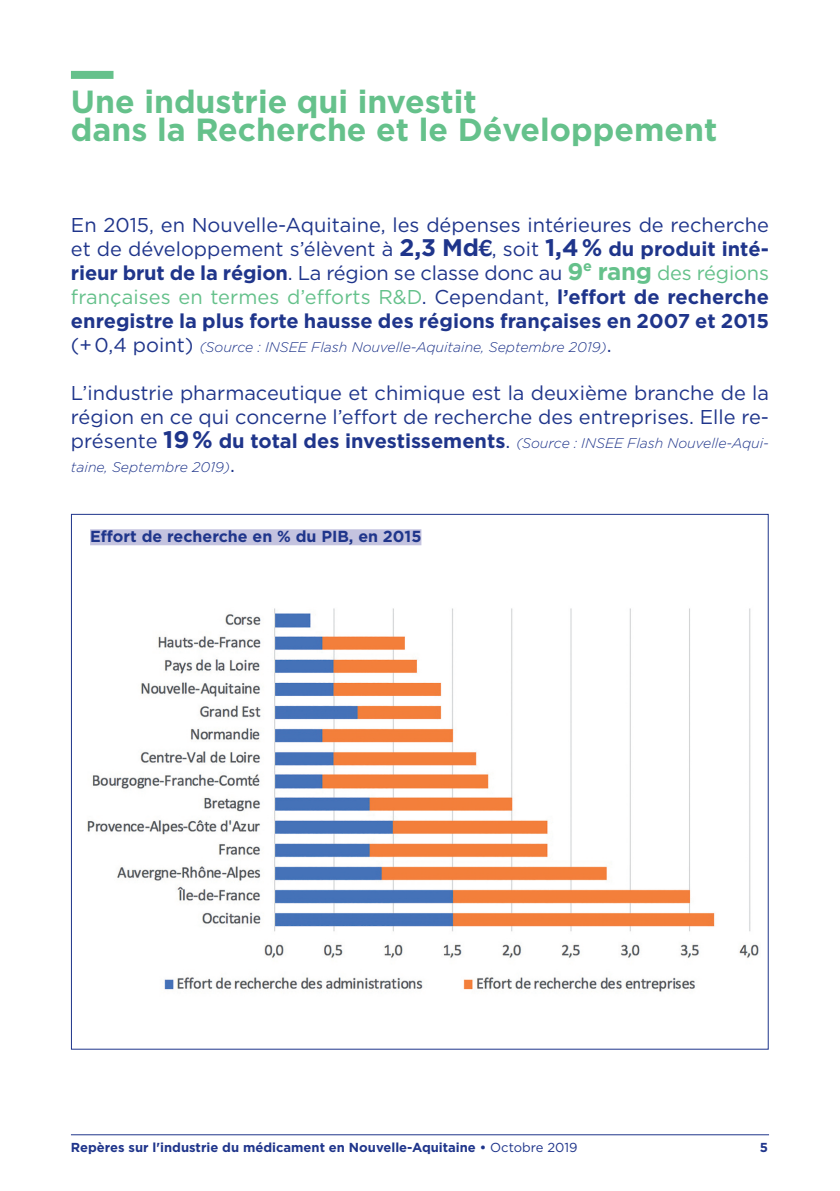
<style>
.page{position:relative;width:840px;height:1191px;background:#fff}
.page>*{position:absolute;margin:0;border:0;box-sizing:border-box;transform-origin:0 0}
.t1{font:700 32px/28px "Gotham";color:#65c18b}
.t2{font:20px/24px "Gotham";color:#1f358b;text-align:justify}
.t3{font:700 16px "Gotham";color:#1f358b}
.t4{font:italic 300 14px/24px "Gotham";color:#1f358b}
.t5{font:700 13px "Gotham";color:#1f358b}
.s1{font-weight:700;font-size:24px}
.s2{font-family:"Corporate S";font-weight:700;font-size:24px}
.s3{font-weight:700}
.s4{font-weight:700;font-size:24px;color:#65c18b}
.s5{color:#65c18b}
.s6{font-weight:400;font-style:normal;font-size:20px}
.s7{font-weight:700;font-style:normal;font-size:24px}
.s8{font-weight:700;font-style:normal;font-size:20px}
.s9{font-weight:400}
</style>
<div class="page">
<hr style="left:71px;top:1134px;width:697px;height:1px;background:#1f358b">
<div style="left:71px;top:71px;width:42px;height:8px;background:#65c18b"></div>
<img style="left:87px;top:608px;width:672px;height:384px">
<div style="left:90px;top:529px;width:331px;height:16px;background:#c4c3df"></div>
<h1 class="t1" style="left:71px;top:88px;width:647px">Une industrie qui investit<br>dans la Recherche et le Développement</h1>
<p class="t2" style="left:71px;top:214px;width:699px">En 2015, en Nouvelle-Aquitaine, les dépenses intérieures de recherche et de développement s’élèvent à <span class="s1">2,3 Md</span><span class="s2">€</span>, soit <span class="s1">1,4%</span> <span class="s3">du produit inté&shy;rieur brut de la région</span>. La région se classe donc au <span class="s4">9</span><sup>e</sup> <span class="s4">rang</span> <span class="s5">des régions françaises en termes d’efforts R&amp;D</span>. Cependant, <span class="s3">l’effort de recherche enregistre la plus forte hausse des régions françaises en 2007 et 2015</span></p>
<p class="t4" style="left:71px;top:335px;width:542px"><span class="s6">(+0,4 point)</span> (Source : INSEE Flash Nouvelle-Aquitaine, Septembre 2019)<span class="s6">.</span></p>
<p class="t2" style="left:71px;top:382px;width:699px">L’industrie pharmaceutique et chimique est la deuxième branche de la région en ce qui concerne l’effort de recherche des entreprises. Elle re-</p>
<p class="t4" style="left:71px;top:431px;width:699px"><span class="s6">présente</span> <span class="s7">19%</span> <span class="s8">du total des investissements</span><span class="s6">.</span> (Source : INSEE Flash Nouvelle-Aqui&shy;taine, Septembre 2019)<span class="s6">.</span></p>
<p class="t3" style="left:90px;top:527px;width:332px">Effort de recherche en % du PIB, en 2015</p>
<p class="t5" style="left:71px;top:1140px;width:508px">Repères sur l'industrie du médicament en Nouvelle-Aquitaine • <span class="s9">Octobre 2019</span></p>
<p class="t5" style="left:759px;top:1140px;width:10px">5</p>
</div>
